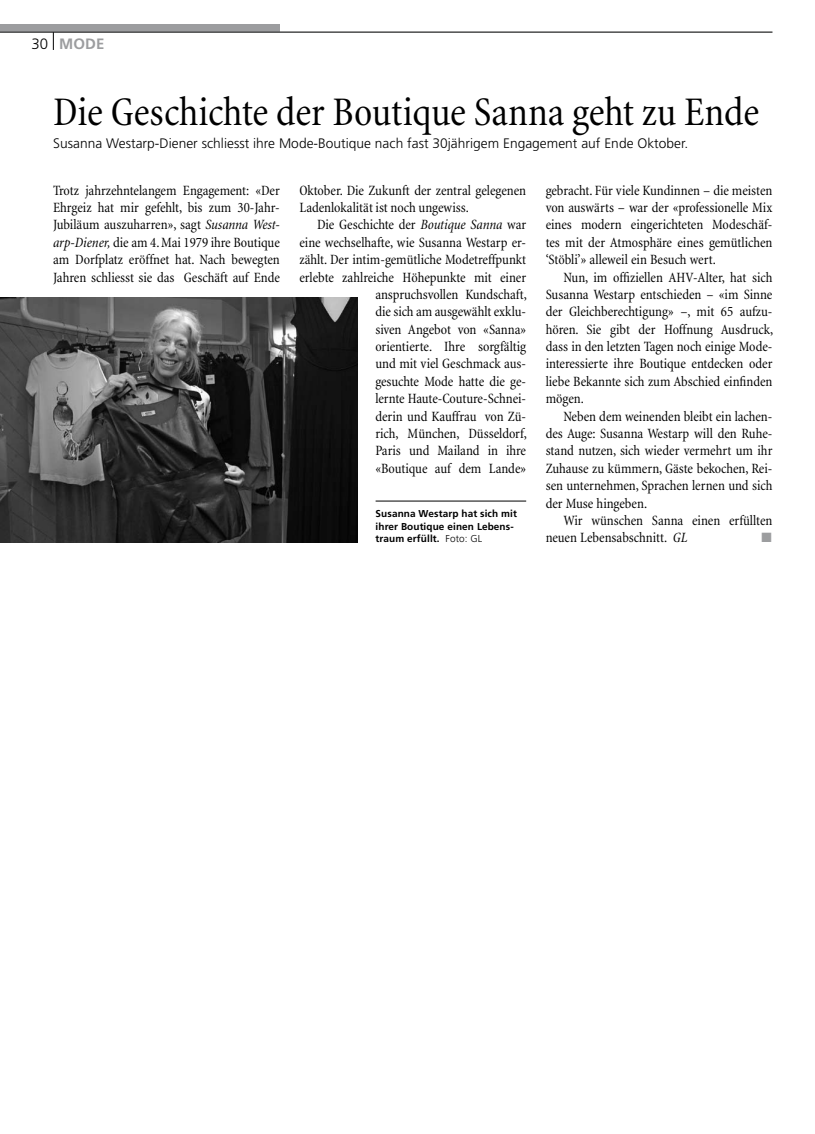
<style>
.page{position:relative;width:815px;height:1134px;background:#fff}
.page>*{position:absolute;margin:0;border:0;box-sizing:border-box;transform-origin:0 0}
.t1{font:condensed 41.25px "Minion";letter-spacing:-.005em;color:#000}
.t2{font:700 15px "Frutiger";color:#9c9d9f}
.t3{font:condensed 14.38px/17.4px "Minion";letter-spacing:-.005em;color:#000;text-align:justify}
.t4{font:300 13.75px "Frutiger";color:#000}
.t5{font:13.5px "Zapf Dingbats ITC";color:#9c9d9f}
.t6{font:700 10px/12.5px "Frutiger";letter-spacing:.01em;color:#000}
.s1{font-weight:300;color:#000}
.s2{font-style:italic}
.s3{font-weight:300}
</style>
<div class="page">
<div style="left:0;top:25px;width:280px;height:7px;background:#9c9d9f"></div>
<hr style="left:0;top:32px;width:772px;height:1px;background:#000">
<svg style="left:53px;top:32px;width:1px;height:18px"></svg>
<hr style="left:376px;top:501px;width:150px;height:1px;background:#000">
<img style="left:0;top:298px;width:358px;height:245px">
<p class="t2" style="left:31px;top:35px;width:75px"><span class="s1">30</span> MODE</p>
<h1 class="t1" style="left:53px;top:90px;width:708px">Die Geschichte der Boutique Sanna geht zu Ende</h1>
<p class="t4" style="left:53px;top:136px;width:637px">Susanna Westarp-Diener schliesst ihre Mode-Boutique nach fast 30jährigem Engagement auf Ende Oktober.</p>
<p class="t3" style="left:53px;top:182px;width:228px">Trotz jahrzehntelangem Engagement: «Der Ehrgeiz hat mir gefehlt, bis zum 30-Jahr-Jubiläum auszuharren», sagt <span class="s2">Susanna West&shy;arp-Diener,</span> die am 4. Mai 1979 ihre Boutique am Dorfplatz eröffnet hat. Nach bewegten Jahren schliesst sie das Geschäft auf Ende</p>
<p class="t3" style="left:299px;top:182px;width:228px">Oktober. Die Zukunft der zentral gelegenen<br>Ladenlokalität ist noch ungewiss.</p>
<p class="t3" style="left:546px;top:182px;width:228px">gebracht. Für viele Kundinnen – die meisten von auswärts – war der «professionelle Mix eines modern eingerichteten Modeschäf&shy;tes mit der Atmosphäre eines gemütlichen ‘Stöbli’» alleweil ein Besuch wert.</p>
<p class="t3" style="left:546px;top:269px;width:229px;text-indent:18px">Nun, im offiziellen AHV-Alter, hat sich Susanna Westarp entschieden – «im Sinne der Gleichberechtigung» –, mit 65 aufzu&shy;hören. Sie gibt der Hoffnung Ausdruck, dass in den letzten Tagen noch einige Mode&shy;interessierte ihre Boutique entdecken oder liebe Bekannte sich zum Abschied einfinden mögen.</p>
<p class="t3" style="left:546px;top:408px;width:228px;text-indent:18px">Neben dem weinenden bleibt ein lachen&shy;des Auge: Susanna Westarp will den Ruhe&shy;stand nutzen, sich wieder vermehrt um ihr Zuhause zu kümmern, Gäste bekochen, Rei&shy;sen unternehmen, Sprachen lernen und sich der Muse hingeben.</p>
<p class="t3" style="left:546px;top:512px;width:228px;text-indent:18px">Wir wünschen Sanna einen erfüllten neuen Lebensabschnitt. <span class="s2">GL</span></p>
<p class="t3" style="left:299px;top:217px;width:229px;text-align:right">Die Geschichte der <span class="s2">Boutique Sanna</span> war eine wechselhafte, wie Susanna Westarp er&shy;zählt. Der intim-gemütliche Modetreffpunkt erlebte zahlreiche Höhepunkte mit einer anspruchsvollen Kundschaft,<br>die sich am ausgewählt exklu-<br>siven Angebot von «Sanna»<br>orientierte. Ihre sorgfältig<br>und mit viel Geschmack aus-<br>gesuchte Mode hatte die ge-<br>lernte Haute-Couture-Schnei-<br>derin und Kauffrau von Zü-<br>rich, München, Düsseldorf,<br>Paris und Mailand in ihre<br>«Boutique auf dem Lande»</p>
<p class="t6" style="left:376px;top:507px;width:143px">Susanna Westarp hat sich mit ihrer Boutique einen Lebens&shy;traum erfüllt. <span class="s3">Foto: GL</span></p>
<p class="t5" style="left:761px;top:531px;width:12px">■</p>
</div>
